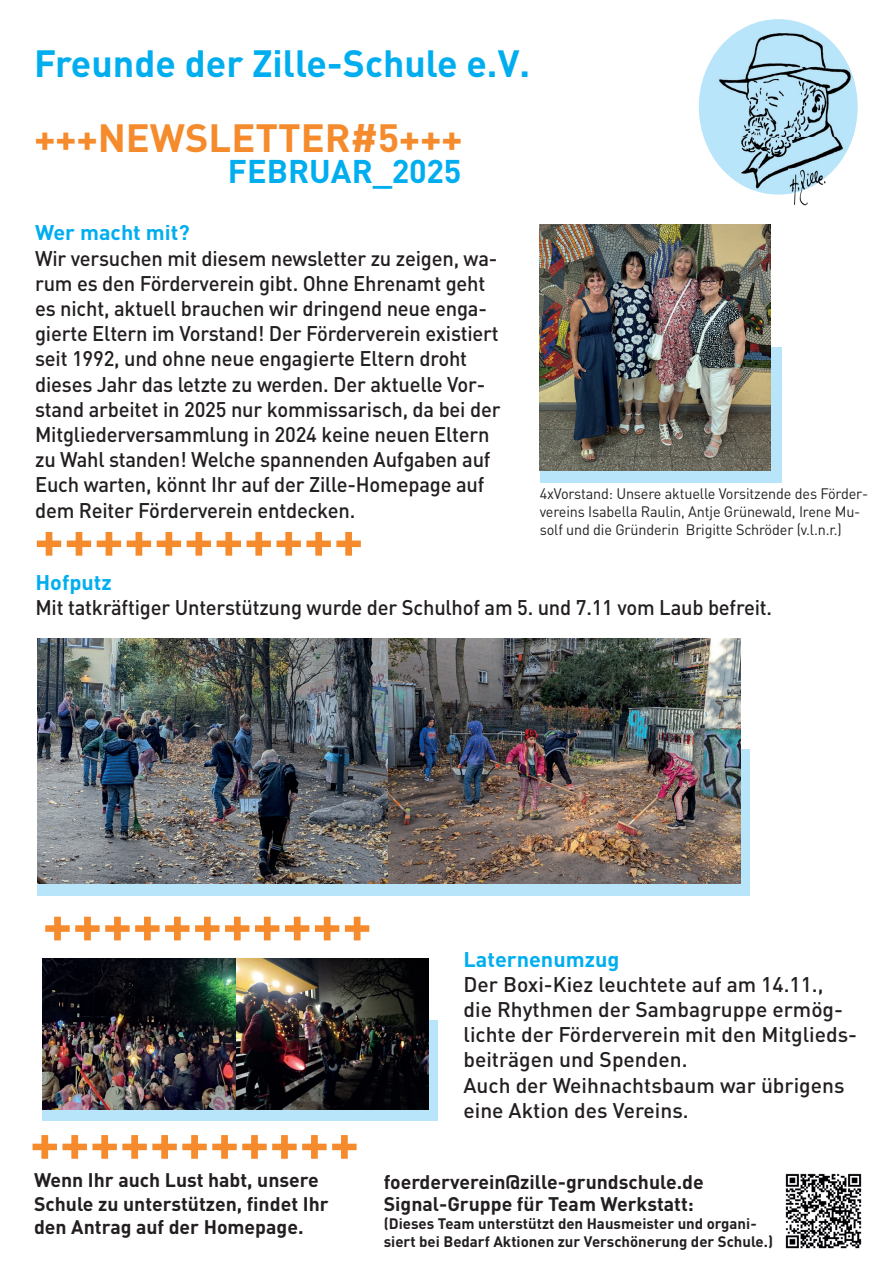
<style>
.page{position:relative;width:893px;height:1263px;background:#fff}
.page>*{position:absolute;margin:0;border:0;box-sizing:border-box;transform-origin:0 0}
.t1{font:700 53.55px "DIN Pro";color:#f58b2c}
.t2{font:700 39px "DIN Pro";color:#f58b2c}
.t3{font:700 37.5px "DIN Pro";color:#00aeef}
.t4{font:700 32.4px "DIN Pro";color:#00aeef}
.t5{font:500 21px/25.2px "DIN Pro";letter-spacing:-.01em;color:#231f20;scale:.96 1}
.t6{font:500 21px/25.2px "DIN Pro";letter-spacing:-.01em;color:#231f20}
.t7{font:700 21px "DIN Pro";color:#00aeef}
.t8{font:700 19.5px/23.4px "DIN Pro";color:#231f20}
.t9{font:15px/18px "DIN Pro";letter-spacing:-.01em;color:#231f20;scale:.96 1}
.t10{font:700 15px/18px "DIN Pro";color:#231f20}
</style>
<div class="page">
<img style="left:785px;top:1173px;width:77px;height:76px">
<div style="left:699px;top:19px;width:159px;height:176px;background:#b9e5fa;border-radius:50%"></div>
<img style="left:712px;top:32px;width:143px;height:105px">
<img style="left:712px;top:137px;width:141px;height:52px">
<img style="left:794px;top:194px;width:14px;height:12px">
<img style="left:790px;top:189px;width:16px;height:5px">
<img style="left:788px;top:169px;width:38px;height:20px">
<div style="left:43px;top:1020px;width:395px;height:100px;background:#b9e5fa"></div>
<img style="left:43px;top:958px;width:385px;height:152px">
<div style="left:37px;top:750px;width:713px;height:146px;background:#b9e5fa"></div>
<img style="left:37px;top:639px;width:703px;height:244px">
<div style="left:540px;top:347px;width:241px;height:135px;background:#b9e5fa"></div>
<img style="left:540px;top:224px;width:230px;height:246px">
<h3 class="t3" style="left:34px;top:38px;width:498px">Freunde der Zille-Schule e.V.</h3>
<h2 class="t2" style="left:34px;top:111px;width:430px">+++NEWSLETTER#5+++</h2>
<h3 class="t4" style="left:228px;top:150px;width:235px">FEBRUAR_2025</h3>
<p class="t7" style="left:35px;top:218px;width:156px">Wer macht mit?</p>
<p class="t5" style="left:35px;top:244px;width:486px">Wir versuchen mit diesem newsletter zu zeigen, wa&shy;rum es den Förderverein gibt. Ohne Ehrenamt geht es nicht, aktuell brauchen wir dringend neue enga&shy;gierte Eltern im Vorstand! Der Förderverein existiert seit 1992, und ohne neue engagierte Eltern droht dieses Jahr das letzte zu werden. Der aktuelle Vor&shy;stand arbeitet in 2025 nur kommissarisch, da bei der Mitgliederversammlung in 2024 keine neuen Eltern zu Wahl standen! Welche spannenden Aufgaben auf Euch warten, könnt Ihr auf der Zille-Homepage auf dem Reiter Förderverein entdecken.</p>
<h1 class="t1" style="left:34px;top:503px;width:331px">+++++++++++</h1>
<p class="t9" style="left:540px;top:484px;width:344px">4xVorstand: Unsere aktuelle Vorsitzende des Förder&shy;vereins Isabella Raulin, Antje Grünewald, Irene Mu&shy;solf und die Gründerin Brigitte Schröder (v.l.n.r.)</p>
<p class="t7" style="left:35px;top:568px;width:78px">Hofputz</p>
<p class="t5" style="left:35px;top:594px;width:769px">Mit tatkräftiger Unterstützung wurde der Schulhof am 5. und 7.11 vom Laub befreit.</p>
<h1 class="t1" style="left:43px;top:888px;width:331px">+++++++++++</h1>
<h1 class="t1" style="left:30px;top:1106px;width:331px">+++++++++++</h1>
<p class="t8" style="left:34px;top:1167px;width:296px">Wenn Ihr auch Lust habt, unsere<br>Schule zu unterstützen, findet Ihr den Antrag auf der Homepage.</p>
<p class="t7" style="left:463px;top:945px;width:157px">Laternenumzug</p>
<p class="t6" style="left:463px;top:971px;width:395px">Der Boxi-Kiez leuchtete auf am 14.11., die Rhythmen der Sambagruppe ermög&shy;lichte der Förderverein mit den Mitglieds&shy;beiträgen und Spenden.<br>Auch der Weihnachtsbaum war übrigens eine Aktion des Vereins.</p>
<p class="t8" style="left:384px;top:1170px;width:322px">foerderverein@zille-grundschule.de</p>
<p class="t8" style="left:384px;top:1191px;width:312px">Signal-Gruppe für Team Werkstatt:</p>
<p class="t10" style="left:384px;top:1214px;width:391px">(Dieses Team unterstützt den Hausmeister und organi&shy;siert bei Bedarf Aktionen zur Verschönerung der Schule.)</p>
</div>
